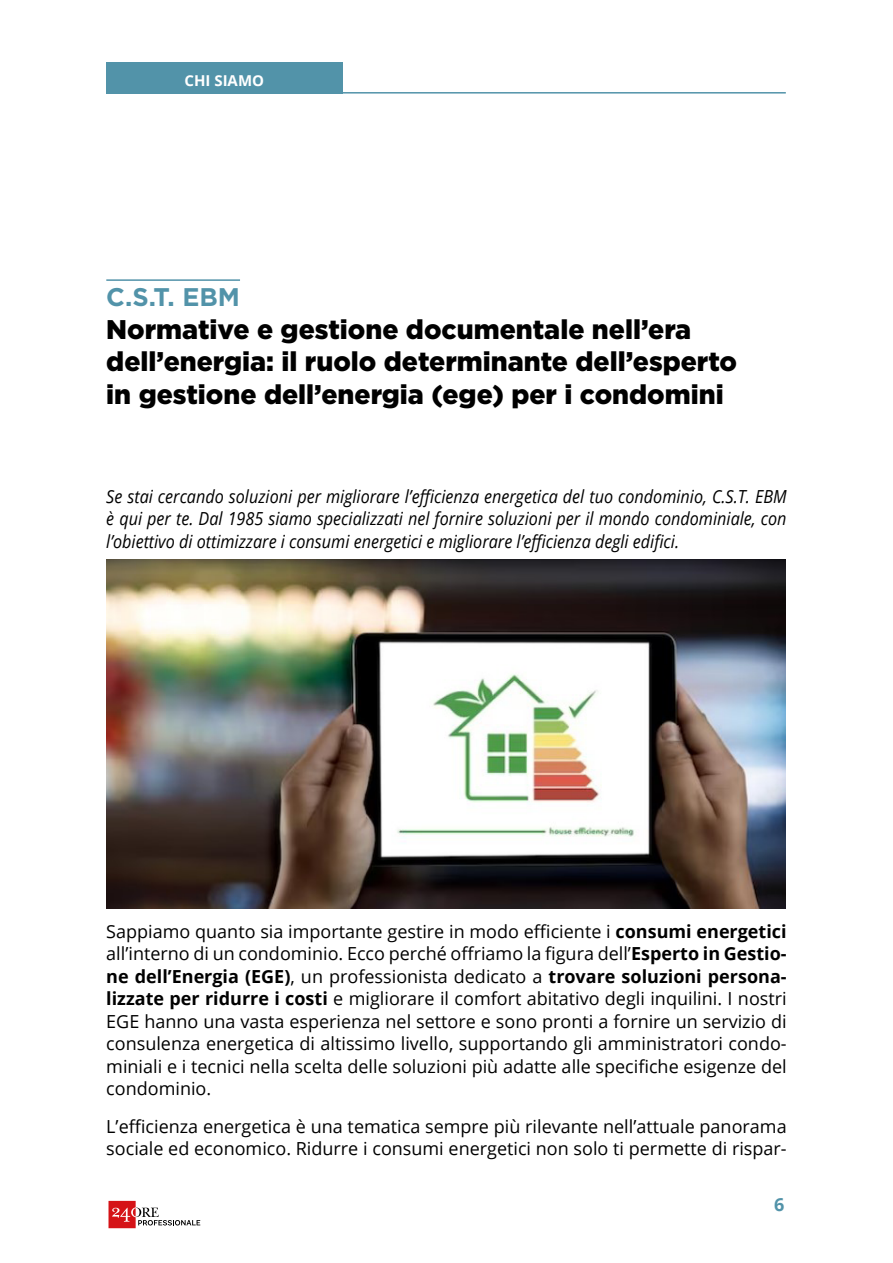
<style>
.page{position:relative;width:893px;height:1263px;background:#fff}
.page>*{position:absolute;margin:0;border:0;box-sizing:border-box;transform-origin:0 0}
.t1{font:900 27px/32.4px "Gotham";color:#000}
.t2{font:700 25.5px "Gotham";color:#5293a9}
.t3{font:18px/22.5px "Open Sans";color:#000;text-align:justify}
.t4{font:italic 18px/22.5px "Open Sans";color:#000;text-align:justify;scale:.9 1}
.t5{font:700 18px "Open Sans";color:#5293a9}
.t6{font:700 15px "Open Sans";color:#fff}
.s1{font-weight:700}
</style>
<div class="page">
<hr style="left:284px;top:92px;width:502px;height:2px;background:#5293a9">
<div style="left:106px;top:63px;width:236px;height:31px;background:#5293a9"></div>
<svg style="left:109px;top:1201px;width:91px;height:27px"></svg>
<hr style="left:106px;top:279px;width:134px;height:2px;background:#5293a9">
<img style="left:106px;top:559px;width:680px;height:350px">
<p class="t6" style="left:185px;top:70px;width:81px">CHI SIAMO</p>
<h2 class="t2" style="left:106px;top:280px;width:135px">C.S.T. EBM</h2>
<h1 class="t1" style="left:106px;top:313px;width:632px">Normative e gestione documentale nell’era dell’energia: il ruolo determinante dell’esperto in gestione dell’energia (ege) per i condomini</h1>
<p class="t4" style="left:106px;top:484px;width:757px">Se stai cercando soluzioni per migliorare l’efficienza energetica del tuo condominio, C.S.T. EBM è qui per te. Dal 1985 siamo specializzati nel fornire soluzioni per il mondo condominiale, con l’obiettivo di ottimizzare i consumi energetici e migliorare l’efficienza degli edifici.</p>
<p class="t3" style="left:106px;top:920px;width:682px">Sappiamo quanto sia importante gestire in modo efficiente i <span class="s1">consumi energetici </span>all’interno di un condominio. Ecco perché offriamo la figura dell’<span class="s1">Esperto in Gestio&shy;ne dell’Energia (EGE)</span>, un professionista dedicato a <span class="s1">trovare soluzioni persona&shy;lizzate per ridurre i costi</span> e migliorare il comfort abitativo degli inquilini. I nostri EGE hanno una vasta esperienza nel settore e sono pronti a fornire un servizio di consulenza energetica di altissimo livello, supportando gli amministratori condo&shy;miniali e i tecnici nella scelta delle soluzioni più adatte alle specifiche esigenze del condominio.</p>
<p class="t3" style="left:106px;top:1115px;width:682px">L’efficienza energetica è una tematica sempre più rilevante nell’attuale panorama sociale ed economico. Ridurre i consumi energetici non solo ti permette di rispar-</p>
<p class="t5" style="left:774px;top:1191px;width:12px">6</p>
</div>
